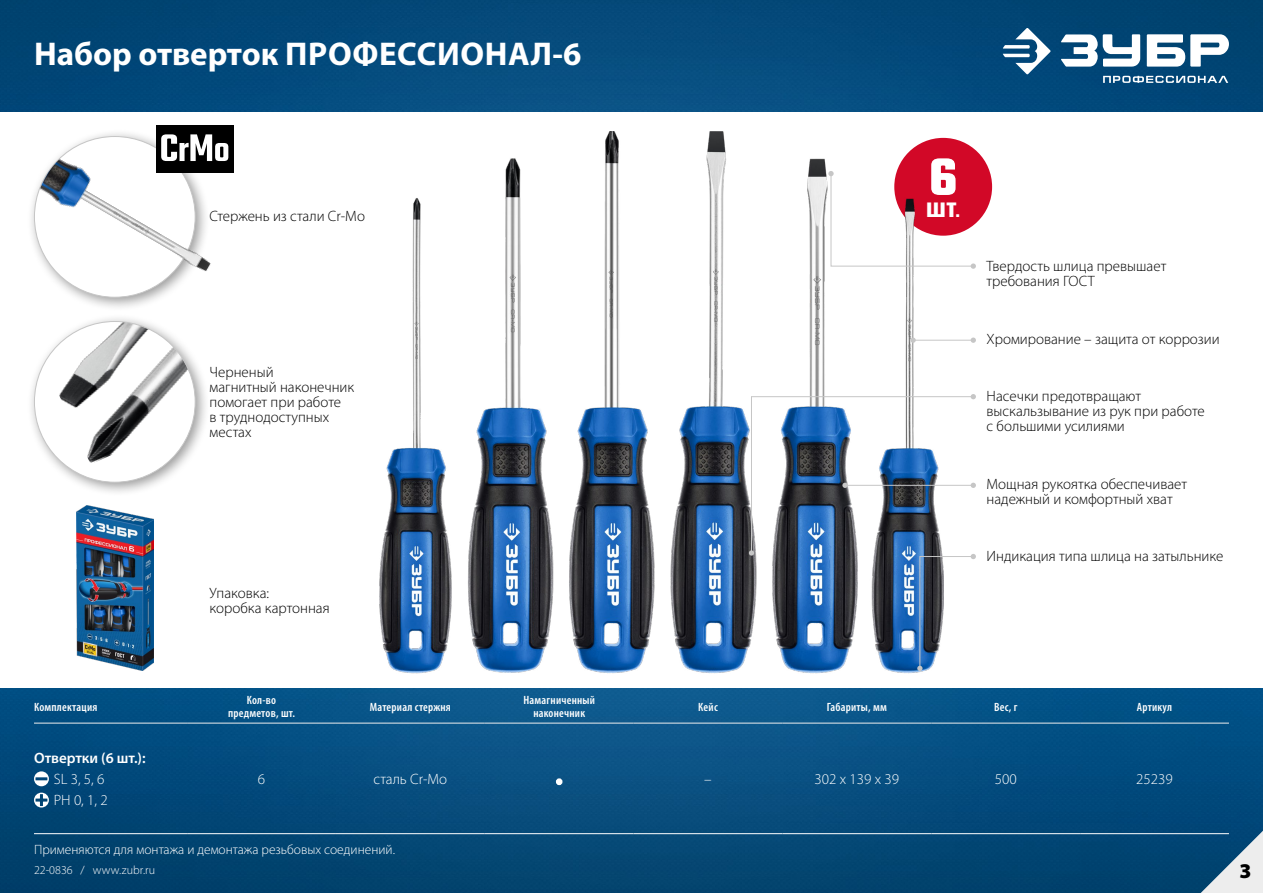
<style>
.page{position:relative;width:1263px;height:893px;background:#fff}
.page>*{position:absolute;margin:0;border:0;box-sizing:border-box;transform-origin:0 0}
.t1{font:700 57px "Teko";color:#fff}
.t2{font:700 33px "Myriad Pro";color:#fff}
.t3{font:700 24.15px "Rus Teko";color:#fff}
.t4{font:900 21px "Myriad Pro";color:#000}
.t5{font:300 15px/15px "Myriad Pro";color:#000}
.t6{font:300 15px/21px "Myriad Pro";color:#fff}
.t7{font:600 15px "Myriad Pro";color:#fff}
.t8{font:300 13.5px "Myriad Pro";color:#fff}
.t9{font:600 condensed 12px/12.8px "Myriad Pro";letter-spacing:.02em;color:#fff;text-align:center}
.t10{font:300 12px "Myriad Pro";letter-spacing:.005em;color:#fff}
</style>
<div class="page">
<div style="left:894px;top:138px;width:98px;height:98px;background:#d20827;border-radius:50%"></div>
<img style="left:379px;top:132px;width:564px;height:542px">
<img style="left:0;top:689px;width:1263px;height:204px">
<hr style="left:34px;top:723px;width:153px;height:1px;background:#ededed">
<hr style="left:187px;top:723px;width:149px;height:1px;background:#ededed">
<hr style="left:336px;top:723px;width:149px;height:1px;background:#ededed">
<hr style="left:485px;top:723px;width:149px;height:1px;background:#ededed">
<hr style="left:634px;top:723px;width:148px;height:1px;background:#ededed">
<hr style="left:782px;top:723px;width:149px;height:1px;background:#ededed">
<hr style="left:931px;top:723px;width:149px;height:1px;background:#ededed">
<hr style="left:1080px;top:723px;width:149px;height:1px;background:#ededed">
<hr style="left:34px;top:833px;width:153px;height:1px;background:#fff">
<hr style="left:187px;top:833px;width:149px;height:1px;background:#fff">
<hr style="left:336px;top:833px;width:149px;height:1px;background:#fff">
<hr style="left:485px;top:833px;width:149px;height:1px;background:#fff">
<hr style="left:634px;top:833px;width:148px;height:1px;background:#fff">
<hr style="left:782px;top:833px;width:149px;height:1px;background:#fff">
<hr style="left:931px;top:833px;width:149px;height:1px;background:#fff">
<hr style="left:1080px;top:833px;width:149px;height:1px;background:#fff">
<div style="left:556px;top:778px;width:6px;height:7px;border:3px solid #fff;border-radius:50%"></div>
<svg style="left:34px;top:771px;width:15px;height:15px"></svg>
<svg style="left:34px;top:793px;width:15px;height:14px"></svg>
<img style="left:0;top:0;width:1263px;height:111px">
<svg style="left:1002px;top:28px;width:49px;height:46px"></svg>
<svg style="left:1060px;top:34px;width:169px;height:33px"></svg>
<svg style="left:1103px;top:76px;width:125px;height:7px"></svg>
<svg style="left:1201px;top:831px;width:62px;height:62px;background:#799ab1"></svg>
<img style="left:76px;top:505px;width:78px;height:166px">
<div style="left:27px;top:313px;width:183px;height:184px;background:#000;opacity:.4"></div>
<div style="left:34px;top:321px;width:161px;height:161px;background:#fff;border-radius:50%"></div>
<img style="left:44px;top:331px;width:151px;height:133px">
<img style="left:5px;top:92px;width:254px;height:239px">
<svg style="left:828px;top:171px;width:148px;height:98px"></svg>
<hr style="left:913px;top:340px;width:60px;height:1px;background:#c6c6c6">
<svg style="left:910px;top:338px;width:6px;height:5px"></svg>
<svg style="left:971px;top:338px;width:5px;height:5px"></svg>
<svg style="left:749px;top:394px;width:227px;height:277px"></svg>
<h2 class="t2" style="left:34px;top:33px;width:549px">Набор отверток ПРОФЕССИОНАЛ-6</h2>
<p class="t5" style="left:210px;top:208px;width:157px">Стержень из стали Cr-Mo</p>
<p class="t5" style="left:210px;top:364px;width:146px">Черненый<br>магнитный наконечник помогает при работе<br>в труднодоступных местах</p>
<p class="t5" style="left:210px;top:585px;width:122px">Упаковка:<br>коробка картонная</p>
<h1 class="t1" style="left:929px;top:140px;width:30px">6</h1>
<h3 class="t3" style="left:926px;top:197px;width:36px">ШТ.</h3>
<p class="t5" style="left:986px;top:259px;width:181px">Твердость шлица превышает требования ГОСТ</p>
<p class="t5" style="left:986px;top:331px;width:235px">Хромирование – защита от коррозии</p>
<p class="t5" style="left:986px;top:389px;width:220px">Насечки предотвращают выскальзывание из рук при работе с большими усилиями</p>
<p class="t5" style="left:986px;top:476px;width:202px">Мощная рукоятка обеспечивает надежный и комфортный хват</p>
<p class="t5" style="left:986px;top:549px;width:238px">Индикация типа шлица на затыльнике</p>
<p class="t9" style="left:34px;top:700px;width:65px">Комплектация</p>
<p class="t9" style="left:228px;top:694px;width:69px">Кол-во предметов, шт.</p>
<p class="t9" style="left:370px;top:700px;width:83px">Материал стержня</p>
<p class="t9" style="left:523px;top:694px;width:73px">Намагниченный наконечник</p>
<p class="t9" style="left:698px;top:700px;width:21px">Кейс</p>
<p class="t9" style="left:827px;top:700px;width:62px">Габариты, мм</p>
<p class="t9" style="left:994px;top:700px;width:25px">Вес, г</p>
<p class="t9" style="left:1137px;top:700px;width:37px">Артикул</p>
<p class="t7" style="left:34px;top:748px;width:113px">Отвертки (6 шт.):</p>
<p class="t6" style="left:54px;top:768px;width:56px">SL 3, 5, 6<br>PH 0, 1, 2</p>
<p class="t6" style="left:258px;top:768px;width:9px">6</p>
<p class="t6" style="left:373px;top:768px;width:75px">сталь Cr-Mo</p>
<p class="t6" style="left:704px;top:768px;width:9px">–</p>
<p class="t6" style="left:814px;top:768px;width:86px">302 х 139 х 39</p>
<p class="t6" style="left:995px;top:768px;width:23px">500</p>
<p class="t6" style="left:1136px;top:768px;width:38px">25239</p>
<p class="t8" style="left:34px;top:841px;width:362px">Применяются для монтажа и демонтажа резьбовых соединений.</p>
<p class="t10" style="left:34px;top:862px;width:123px">22-0836 / www.zubr.ru</p>
<h3 class="t4" style="left:1239px;top:856px;width:14px">3</h3>
</div>
